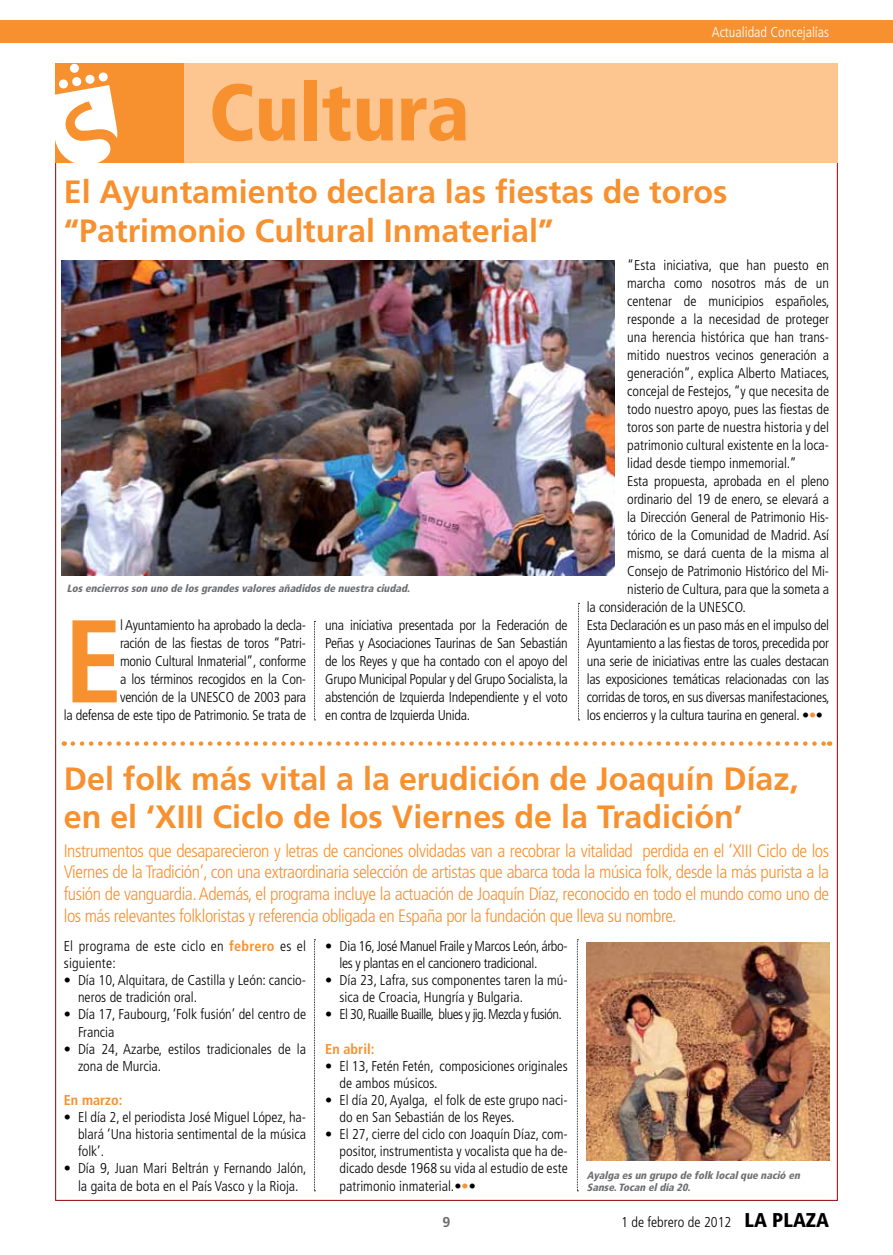
<style>
.page{position:relative;width:893px;height:1255px;background:#fff}
.page>*{position:absolute;margin:0;border:0;box-sizing:border-box;transform-origin:0 0}
.t1{font:700 condensed 117.45px "Frutiger LT";color:#f79130}
.t2{font:900 condensed 79.95px "Frutiger LT";color:#f79130}
.t3{font:700 32.25px/38.7px "Frutiger LT";color:#f79130}
.t4{font:300 condensed 18px/21.6px "Frutiger LT";letter-spacing:-.025em;color:#f79130;text-align:justify}
.t5{font:300 condensed 14.25px/17.1px "Frutiger LT";color:#000}
.t6{font:300 condensed 14.25px/18px "Frutiger LT";letter-spacing:-.02em;color:#000;text-align:right}
.t7{font:300 condensed 14.25px/17.1px "Frutiger LT";letter-spacing:-.025em;color:#000}
.t8{font:300 condensed 14.25px "Frutiger LT";letter-spacing:-.045em;color:#000}
.t9{font:300 condensed 14.25px "Frutiger LT";color:#fff}
.t10{font:700 condensed 14.25px "Frutiger LT";color:#f79130}
.t11{font:700 14.25px "Frutiger LT";color:#6d6e71}
.t12{font:italic 900 condensed 10.5px/12px "Frutiger LT";color:#6d6e71}
.s1{color:#f79130}
.s2{font-weight:700;color:#f79130}
.s3{font-weight:900;font-size:19.95px}
</style>
<div class="page">
<div style="left:0;top:20px;width:893px;height:23px;background:#f79130"></div>
<svg style="left:73px;top:741px;width:757px;height:4px"></svg>
<img style="left:62px;top:260px;width:552px;height:316px">
<div style="left:55px;top:64px;width:783px;height:99px;background:#fdc590"></div>
<div style="left:55px;top:64px;width:129px;height:99px;background:#f79130"></div>
<div style="left:72px;top:77px;width:10px;height:9px;background:#fff;border-radius:4px"></div>
<div style="left:70px;top:63px;width:9px;height:10px;background:#fff;border-radius:4px"></div>
<div style="left:59px;top:79px;width:9px;height:10px;background:#fff;border-radius:4px"></div>
<svg style="left:85px;top:74px;width:10px;height:10px"></svg>
<svg style="left:98px;top:72px;width:10px;height:10px"></svg>
<svg style="left:55px;top:85px;width:62px;height:83px"></svg>
<svg style="left:314px;top:621px;width:1px;height:99px"></svg>
<svg style="left:314px;top:939px;width:1px;height:252px"></svg>
<svg style="left:577px;top:939px;width:1px;height:252px"></svg>
<svg style="left:578px;top:603px;width:1px;height:117px"></svg>
<img style="left:587px;top:942px;width:242px;height:218px">
<p class="t9" style="left:712px;top:24px;width:119px">Actualidad Concejalías</p>
<h2 class="t2" style="left:209px;top:64px;width:262px">Cultura</h2>
<h3 class="t3" style="left:64px;top:172px;width:665px">El Ayuntamiento declara las fiestas de toros “Patrimonio Cultural Inmaterial”</h3>
<p class="t12" style="left:67px;top:582px;width:347px">Losencierrosson uno de losgrandesvaloresañadidosde nuestra ciudad.</p>
<h1 class="t1" style="left:64px;top:592px;width:60px">E</h1>
<p class="t6" style="left:64px;top:616px;width:244px">l Ayuntamiento ha aprobado la decla-<br>ración de las fiestas de toros “Patri-<br>monio Cultural Inmaterial”, conforme<br>a los términos recogidos en la Con-<br>vención de la UNESCO de 2003 para<br>la defensa de este tipo de Patrimonio. Se trata de</p>
<p class="t5" style="left:325px;top:616px;width:244px;line-height:18px;text-align:justify">una iniciativa presentada por la Federación de Peñas y Asociaciones Taurinas de San Sebastián de los Reyes y que ha contado con el apoyo del Grupo Municipal Popular y del Grupo Socialista, la abstención de Izquierda Independiente y el voto en contra de Izquierda Unida.</p>
<p class="t5" style="left:627px;top:257px;width:203px">“Esta iniciativa, que han puesto en</p>
<p class="t5" style="left:627px;top:275px;width:203px">marcha como nosotros más de un</p>
<p class="t5" style="left:627px;top:293px;width:204px">centenar de municipios españoles,</p>
<p class="t5" style="left:627px;top:311px;width:203px">responde a la necesidad de proteger</p>
<p class="t5" style="left:627px;top:329px;width:203px">una herencia histórica que han trans-</p>
<p class="t5" style="left:627px;top:347px;width:203px">mitido nuestros vecinos generación a</p>
<p class="t5" style="left:627px;top:365px;width:204px">generación”, explica Alberto Matiaces,</p>
<p class="t5" style="left:627px;top:383px;width:203px">concejal de Festejos, “y que necesita de</p>
<p class="t5" style="left:627px;top:401px;width:203px">todo nuestro apoyo, pues las fiestas de</p>
<p class="t5" style="left:627px;top:419px;width:203px">toros son parte de nuestra historia y del</p>
<p class="t5" style="left:627px;top:437px;width:203px">patrimonio cultural existente en la loca-</p>
<p class="t5" style="left:627px;top:455px;width:171px">lidad desde tiempo inmemorial.”</p>
<p class="t5" style="left:627px;top:473px;width:203px">Esta propuesta, aprobada en el pleno</p>
<p class="t5" style="left:627px;top:491px;width:203px">ordinario del 19 de enero, se elevará a</p>
<p class="t5" style="left:627px;top:509px;width:203px">la Dirección General de Patrimonio His-</p>
<p class="t5" style="left:627px;top:527px;width:203px">tórico de la Comunidad de Madrid. Así</p>
<p class="t5" style="left:627px;top:545px;width:203px">mismo, se dará cuenta de la misma al</p>
<p class="t5" style="left:627px;top:563px;width:203px">Consejo de Patrimonio Histórico del Mi-</p>
<p class="t5" style="left:627px;top:581px;width:203px">nisterio de Cultura, para que la someta a</p>
<p class="t5" style="left:587px;top:599px;width:161px">la consideración de la UNESCO.</p>
<p class="t6" style="left:587px;top:616px;width:244px">Esta Declaración es un paso más en el impulso del</p>
<p class="t6" style="left:587px;top:634px;width:244px">Ayuntamiento a las fiestas de toros, precedida por</p>
<p class="t6" style="left:587px;top:652px;width:244px">una serie de iniciativas entre las cuales destacan</p>
<p class="t6" style="left:587px;top:670px;width:244px">las exposiciones temáticas relacionadas con las</p>
<p class="t6" style="left:587px;top:688px;width:244px">corridas de toros, en sus diversas manifestaciones,</p>
<p class="t6" style="left:587px;top:706px;width:238px">los encierros y la cultura taurina en general. •<span class="s1">•</span>•</p>
<h3 class="t3" style="left:64px;top:759px;width:736px">Del folk más vital a la erudición de Joaquín Díaz, en el ‘XIII Ciclo de los Viernes de la Tradición’</h3>
<p class="t4" style="left:64px;top:840px;width:767px">Instrumentos que desaparecieron y letras de canciones olvidadas van a recobrar la vitalidad perdida en el ‘XIII Ciclo de los Viernes de la Tradición’, con una extraordinaria selección de artistas que abarca toda la música folk, desde la más purista a la fusión de vanguardia. Además, el programa incluye la actuación de Joaquín Díaz, reconocido en todo el mundo como uno de los más relevantes folkloristas y referencia obligada en España por la fundación que lleva su nombre.</p>
<p class="t5" style="left:64px;top:937px;width:244px">El programa de este ciclo en <span class="s2">febrero</span> es el siguiente:</p>
<p class="t5" style="left:78px;top:971px;width:230px;text-indent:-14px">• Día 10, Alquitara, de Castilla y León: cancio&shy;neros de tradición oral.</p>
<p class="t5" style="left:78px;top:1006px;width:230px;text-indent:-14px">• Día 17, Faubourg, ‘Folk fusión’ del centro de<br>Francia</p>
<p class="t5" style="left:78px;top:1040px;width:230px;text-indent:-14px">• Día 24, Azarbe, estilos tradicionales de la zona de Murcia.</p>
<p class="t10" style="left:64px;top:1091px;width:60px">En marzo:</p>
<p class="t5" style="left:78px;top:1108px;width:230px;text-align:justify;text-indent:-14px">• El día 2, el periodista José Miguel López, ha&shy;blará ‘Una historia sentimental de la música folk’.</p>
<p class="t5" style="left:64px;top:1160px;width:244px;text-align:center">• Día 9, Juan Mari Beltrán y Fernando Jalón, la gaita de bota en el País Vasco y la Rioja.</p>
<p class="t7" style="left:340px;top:937px;width:230px;text-indent:-14px">• Dia 16, José Manuel Fraile y Marcos León, árbo&shy;les y plantas en el cancionero tradicional.</p>
<p class="t5" style="left:340px;top:971px;width:230px;text-indent:-14px">• Día 23, Lafra, sus componentes taren la mú&shy;sica de Croacia, Hungría y Bulgaria.</p>
<p class="t8" style="left:325px;top:1006px;width:238px">• El 30, Ruaille Buaille, blues y jig. Mezcla y fusión.</p>
<p class="t10" style="left:325px;top:1040px;width:51px">En abril:</p>
<p class="t5" style="left:340px;top:1057px;width:230px;text-indent:-14px">• El 13, Fetén Fetén, composiciones originales de ambos músicos.</p>
<p class="t5" style="left:340px;top:1091px;width:230px;text-indent:-14px">• El día 20, Ayalga, el folk de este grupo naci&shy;do en San Sebastián de los Reyes.</p>
<p class="t5" style="left:340px;top:1125px;width:230px;text-align:justify;text-indent:-14px">• El 27, cierre del ciclo con Joaquín Díaz, com&shy;positor, instrumentista y vocalista que ha de&shy;dicado desde 1968 su vida al estudio de este patrimonio inmaterial.•<span class="s1">•</span>•</p>
<p class="t12" style="left:587px;top:1169px;width:217px">Ayalga esun grupo de folk localque nació en<br>Sanse.Tocan eldía 20.</p>
<p class="t11" style="left:442px;top:1213px;width:9px">9</p>
<p class="t5" style="left:621px;top:1213px;width:209px">1 de febrero de 2012 <span class="s3">LA PLAZA</span></p>
</div>
